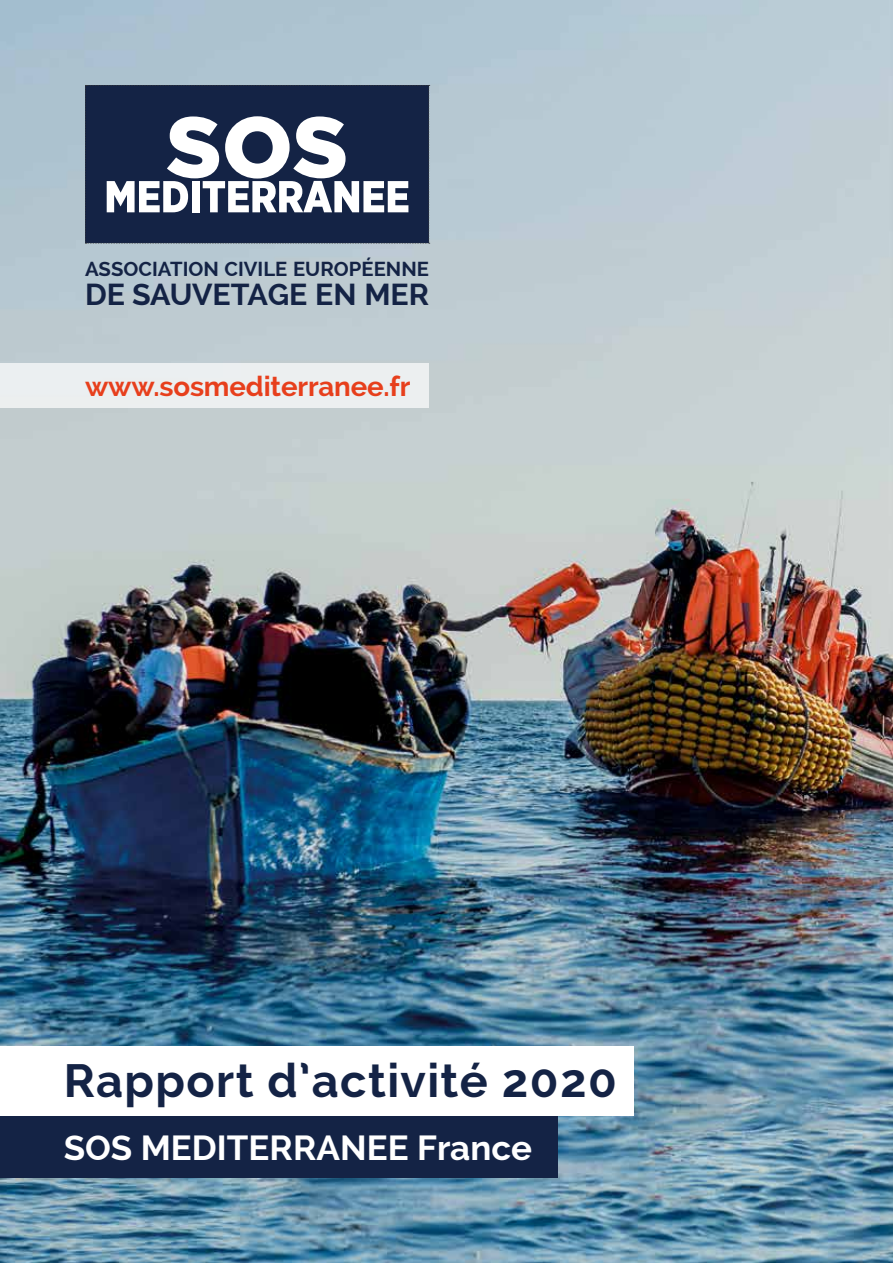
<style>
.page{position:relative;width:893px;height:1263px;background:#fff}
.page>*{position:absolute;margin:0;border:0;box-sizing:border-box;transform-origin:0 0}
.t1{font:700 46.8px "Raleway";letter-spacing:.03em;color:#142345}
.t2{font:700 34.8px "Raleway";color:#fff}
.t3{font:700 30.3px "Raleway";letter-spacing:-.005em;color:#142345}
.t4{font:700 27.6px "Raleway";letter-spacing:-.005em;color:#e73f1c}
.t5{font:700 20.25px "Raleway";color:#142345}
</style>
<div class="page">
<img style="left:0;top:0;width:893px;height:1263px">
<div style="left:0;top:1046px;width:634px;height:70px;background:#fff"></div>
<div style="left:0;top:1116px;width:557px;height:62px;background:#142345"></div>
<svg style="left:85px;top:85px;width:345px;height:159px"></svg>
<div style="left:0;top:364px;width:429px;height:44px;background:#eceff0"></div>
<p class="t5" style="left:85px;top:257px;width:346px">ASSOCIATION CIVILE EUROPÉENNE</p>
<h3 class="t3" style="left:85px;top:277px;width:346px">DE SAUVETAGE EN MER</h3>
<h3 class="t4" style="left:85px;top:371px;width:327px">www.sosmediterranee.fr</h3>
<h1 class="t1" style="left:64px;top:1054px;width:555px">Rapport d’activité 2020</h1>
<h2 class="t2" style="left:64px;top:1128px;width:470px">SOS MEDITERRANEE France</h2>
</div>
